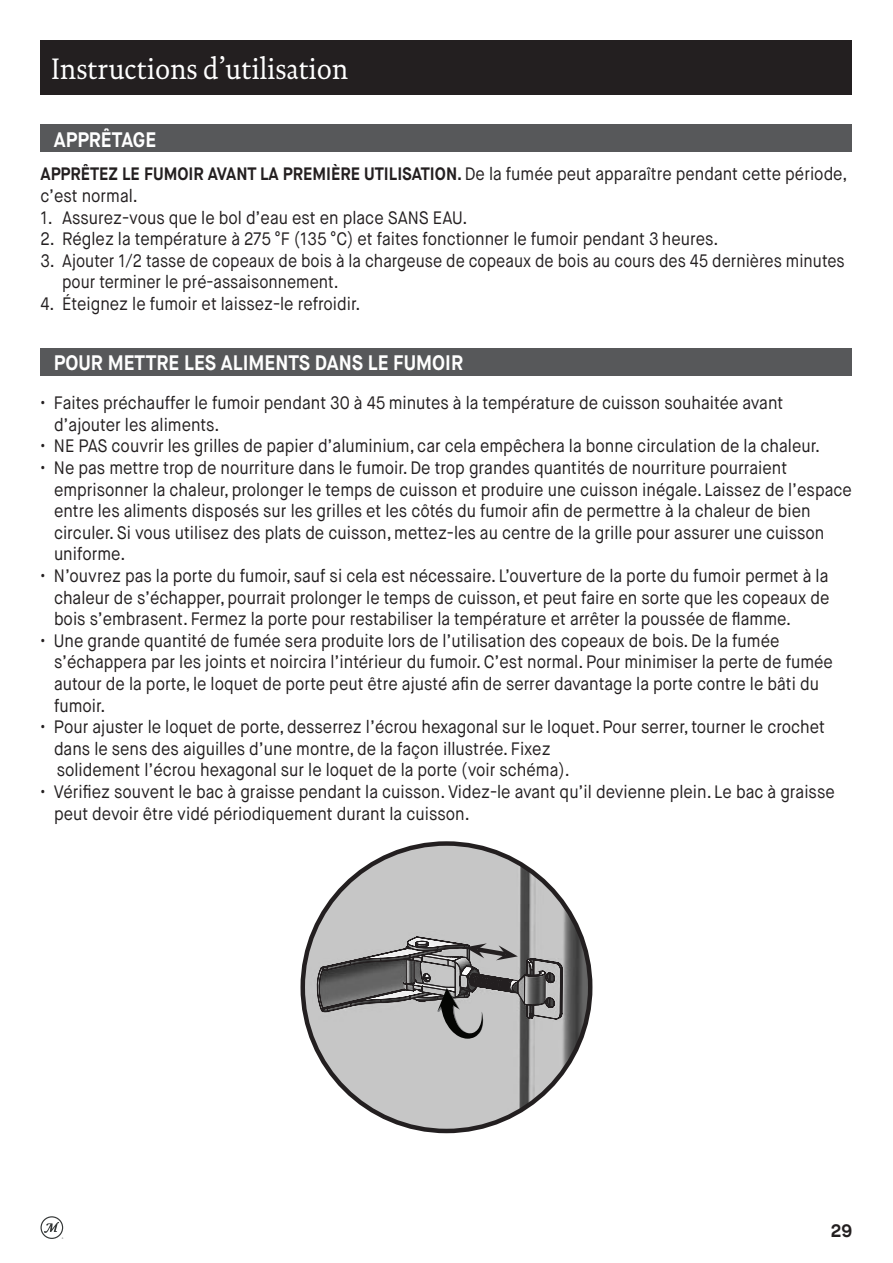
<style>
.page{position:relative;width:893px;height:1263px;background:#fff}
.page>*{position:absolute;margin:0;border:0;box-sizing:border-box;transform-origin:0 0}
.t1{font:30px "DTL Documenta TOT";color:#fff;scale:.9 1}
.t2{font:700 21px "Maison Neue";color:#fff;scale:.9 1}
.t3{font:18px/21.6px "Maison Neue";color:#231f20;scale:.9 1}
.t4{font:700 18px "Maison Neue";color:#231f20}
.s1{font-weight:700}
</style>
<div class="page">
<svg style="left:40px;top:1216px;width:23px;height:23px"></svg>
<div style="left:40px;top:40px;width:812px;height:54px;background:#231f20"></div>
<div style="left:40px;top:125px;width:812px;height:27px;background:#57585a"></div>
<div style="left:40px;top:348px;width:812px;height:27px;background:#57585a"></div>
<img style="left:303px;top:843px;width:287px;height:288px;border-radius:144px">
<svg style="left:579px;top:926px;width:1px;height:123px"></svg>
<svg style="left:316px;top:868px;width:246px;height:236px;background:#adacac"></svg>
<p class="t1" style="left:51px;top:51px;width:331px">Instructions d’utilisation</p>
<p class="t2" style="left:54px;top:126px;width:115px">APPRÊTAGE</p>
<p class="t3" style="left:40px;top:164px;width:898px"><span class="s1">APPRÊTEZ LE FUMOIR AVANT LA PREMIÈRE UTILISATION.</span> De la fumée peut apparaître pendant cette période, c’est normal.</p>
<p class="t3" style="left:40px;top:207px;width:476px">1. Assurez-vous que le bol d’eau est en place SANS EAU.</p>
<p class="t3" style="left:40px;top:228px;width:755px">2. Réglez la température à 275 °F (135 °C) et faites fonctionner le fumoir pendant 3 heures.</p>
<p class="t3" style="left:62px;top:250px;width:871px;text-indent:-22px">3. Ajouter 1/2 tasse de copeaux de bois à la chargeuse de copeaux de bois au cours des 45 dernières minutes pour terminer le pré-assaisonnement.</p>
<p class="t3" style="left:40px;top:293px;width:357px">4. Éteignez le fumoir et laissez-le refroidir.</p>
<p class="t2" style="left:54px;top:349px;width:456px">POUR METTRE LES ALIMENTS DANS LE FUMOIR</p>
<p class="t3" style="left:54px;top:392px;width:812px;text-indent:-14px">• Faites préchauffer le fumoir pendant 30 à 45 minutes à la température de cuisson souhaitée avant d’ajouter les aliments.</p>
<p class="t3" style="left:40px;top:435px;width:868px">• NE PAS couvrir les grilles de papier d’aluminium, car cela empêchera la bonne circulation de la chaleur.</p>
<p class="t3" style="left:54px;top:457px;width:888px;text-indent:-14px">• Ne pas mettre trop de nourriture dans le fumoir. De trop grandes quantités de nourriture pourraient emprisonner la chaleur, prolonger le temps de cuisson et produire une cuisson inégale. Laissez de l’espace entre les aliments disposés sur les grilles et les côtés du fumoir afin de permettre à la chaleur de bien circuler. Si vous utilisez des plats de cuisson, mettez-les au centre de la grille pour assurer une cuisson uniforme.</p>
<p class="t3" style="left:54px;top:565px;width:863px;text-align:justify;text-indent:-14px">• N’ouvrez pas la porte du fumoir, sauf si cela est nécessaire. L’ouverture de la porte du fumoir permet à la chaleur de s’échapper, pourrait prolonger le temps de cuisson, et peut faire en sorte que les copeaux de bois s’embrasent. Fermez la porte pour restabiliser la température et arrêter la poussée de flamme.</p>
<p class="t3" style="left:54px;top:630px;width:867px;text-indent:-14px">• Une grande quantité de fumée sera produite lors de l’utilisation des copeaux de bois. De la fumée s’échappera par les joints et noircira l’intérieur du fumoir. C’est normal. Pour minimiser la perte de fumée autour de la porte, le loquet de porte peut être ajusté afin de serrer davantage la porte contre le bâti du fumoir.</p>
<p class="t3" style="left:54px;top:716px;width:858px;text-indent:-14px">• Pour ajuster le loquet de porte, desserrez l’écrou hexagonal sur le loquet. Pour serrer, tourner le crochet dans le sens des aiguilles d’une montre, de la façon illustrée. Fixez</p>
<p class="t3" style="left:57px;top:759px;width:571px">solidement l’écrou hexagonal sur le loquet de la porte (voir schéma).</p>
<p class="t3" style="left:54px;top:781px;width:869px;text-indent:-14px">• Vérifiez souvent le bac à graisse pendant la cuisson. Videz-le avant qu’il devienne plein. Le bac à graisse peut devoir être vidé périodiquement durant la cuisson.</p>
<p class="t4" style="left:831px;top:1219px;width:23px">29</p>
</div>
